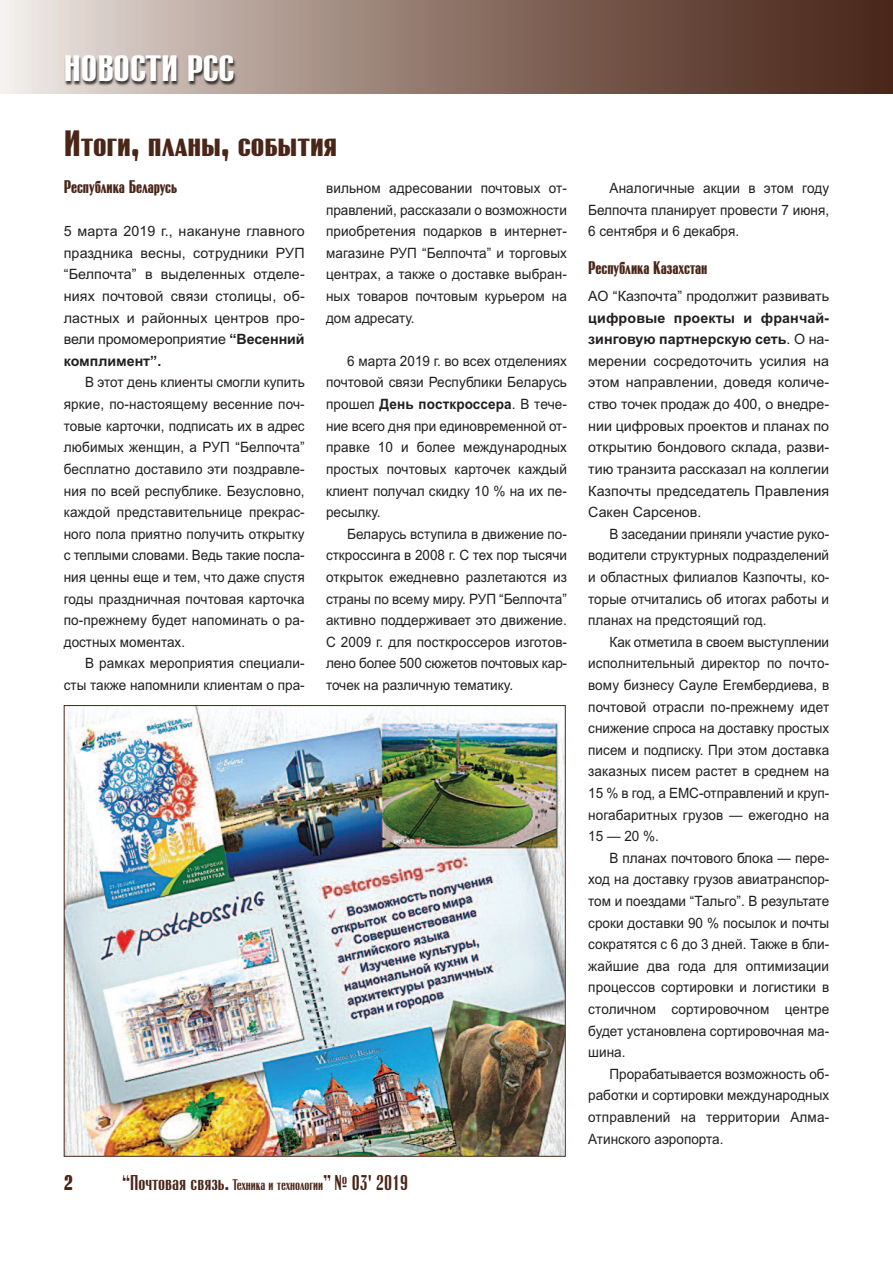
<style>
.page{position:relative;width:893px;height:1263px;background:#fff}
.page>*{position:absolute;margin:0;border:0;box-sizing:border-box;transform-origin:0 0}
.t1{font:700 36px "Rubrica Small Caps";color:#492618}
.t2{font:700 36px "Rubrica";color:#fff}
.t3{font:21px "Rubrica";color:#492618}
.t4{font:700 21px "Rubrica";color:#492618}
.t5{font:700 18px "Rubrica";color:#492618;scale:.9 1}
.t6{font:14.25px/21.6px "Arial";color:#231f20;text-align:justify;scale:.95 1}
.t7{font:14.25px/21.6px "Arial";color:#231f20;text-align:justify}
.s1{font-weight:700}
.s2{font-size:15px}
</style>
<div class="page">
<svg style="left:0;top:0;width:893px;height:94px;background:#897066"></svg>
<img style="left:58px;top:20px;width:680px;height:74px">
<img style="left:66px;top:707px;width:498px;height:448px">
<h1 class="t2" style="left:64px;top:56px;width:172px">НОВОСТИ РСС</h1>
<h1 class="t1" style="left:64px;top:123px;width:275px">Итоги, планы, события</h1>
<p class="t5" style="left:64px;top:180px;width:127px">Республика Беларусь</p>
<p class="t7" style="left:64px;top:221px;width:242px">5 марта 2019 г., накануне главного праздника весны, сотрудники РУП “Белпочта” в выделенных отделе&shy;ниях почтовой связи столицы, об&shy;ластных и районных центров про&shy;вели промомероприятие <span class="s1">“Весенний комплимент”.</span></p>
<p class="t6" style="left:64px;top:372px;width:255px;text-indent:21px">В этот день клиенты смогли купить яркие, по-настоящему весенние поч&shy;товые карточки, подписать их в адрес любимых женщин, а РУП “Белпочта” бесплатно доставило эти поздравле&shy;ния по всей республике. Безусловно, каждой представительнице прекрас&shy;ного пола приятно получить открытку с теплыми словами. Ведь такие посла&shy;ния ценны еще и тем, что даже спустя годы праздничная почтовая карточка по-прежнему будет напоминать о ра&shy;достных моментах.</p>
<p class="t6" style="left:64px;top:653px;width:255px;text-align:right">В рамках мероприятия специали&shy;сты также напомнили клиентам о пра-</p>
<p class="t6" style="left:326px;top:177px;width:255px">вильном адресовании почтовых от&shy;правлений, рассказали о возможности приобретения подарков в интернет&shy;магазине РУП “Белпочта” и торговых центрах, а также о доставке выбран&shy;ных товаров почтовым курьером на дом адресату.</p>
<p class="t6" style="left:326px;top:350px;width:255px;text-indent:21px">6 марта 2019 г. во всех отделениях почтовой связи Республики Беларусь прошел <span class="s1">День посткроссера</span>. В тече&shy;ние всего дня при единовременной от&shy;правке 10 и более международных простых почтовых карточек каждый клиент получал скидку 10 % на их пе&shy;ресылку.</p>
<p class="t6" style="left:326px;top:523px;width:255px;text-indent:21px">Беларусь вступила в движение по&shy;сткроссинга в 2008 г. С тех пор тысячи открыток ежедневно разлетаются из страны по всему миру. РУП “Белпочта” активно поддерживает это движение.<br>С 2009 г. для посткроссеров изготов&shy;лено более 500 сюжетов почтовых кар&shy;точек на различную тематику.</p>
<h2 class="t4" style="left:64px;top:1174px;width:11px">2</h2>
<h2 class="t3" style="left:122px;top:1174px;width:288px">“Почтовая связь. <span class="s2">Техника и технологии</span>”№ 03' 2019</h2>
<p class="t6" style="left:588px;top:177px;width:255px;text-indent:21px">Аналогичные акции в этом году Белпочта планирует провести 7 июня, 6 сентября и 6 декабря.</p>
<p class="t5" style="left:588px;top:262px;width:134px">Республика Казахстан</p>
<p class="t7" style="left:588px;top:285px;width:242px">АО “Казпочта” продолжит развивать</p>
<p class="t7" style="left:588px;top:307px;width:242px"><span class="s1">цифровые проекты и франчай&shy;зинговую партнерскую сеть</span>. О на&shy;мерении сосредоточить усилия на этом направлении, доведя количе&shy;ство точек продаж до 400, о внедре&shy;нии цифровых проектов и планах по открытию бондового склада, разви&shy;тию транзита рассказал на коллегии Казпочты председатель Правления Сакен Сарсенов.</p>
<p class="t6" style="left:588px;top:523px;width:255px;text-indent:21px">В заседании приняли участие руко&shy;водители структурных подразделений и областных филиалов Казпочты, ко&shy;торые отчитались об итогах работы и планах на предстоящий год.</p>
<p class="t6" style="left:588px;top:631px;width:255px;text-indent:21px">Как отметила в своем выступлении исполнительный директор по почто&shy;вому бизнесу Сауле Егембердиева, в почтовой отрасли по-прежнему идет снижение спроса на доставку простых писем и подписку. При этом доставка заказных писем растет в среднем на 15 % в год, а ЕМС-отправлений и круп&shy;ногабаритных грузов — ежегодно на 15 — 20 %.</p>
<p class="t6" style="left:588px;top:847px;width:255px;text-indent:21px">В планах почтового блока — пере&shy;ход на доставку грузов авиатранспор&shy;том и поездами “Тальго”. В результате сроки доставки 90 % посылок и почты сократятся с 6 до 3 дней. Также в бли&shy;жайшие два года для оптимизации процессов сортировки и логистики в столичном сортировочном центре будет установлена сортировочная ма&shy;шина.</p>
<p class="t6" style="left:588px;top:1063px;width:255px;text-indent:21px">Прорабатывается возможность об&shy;работки и сортировки международных отправлений на территории Алма-Атинского аэропорта.</p>
</div>
